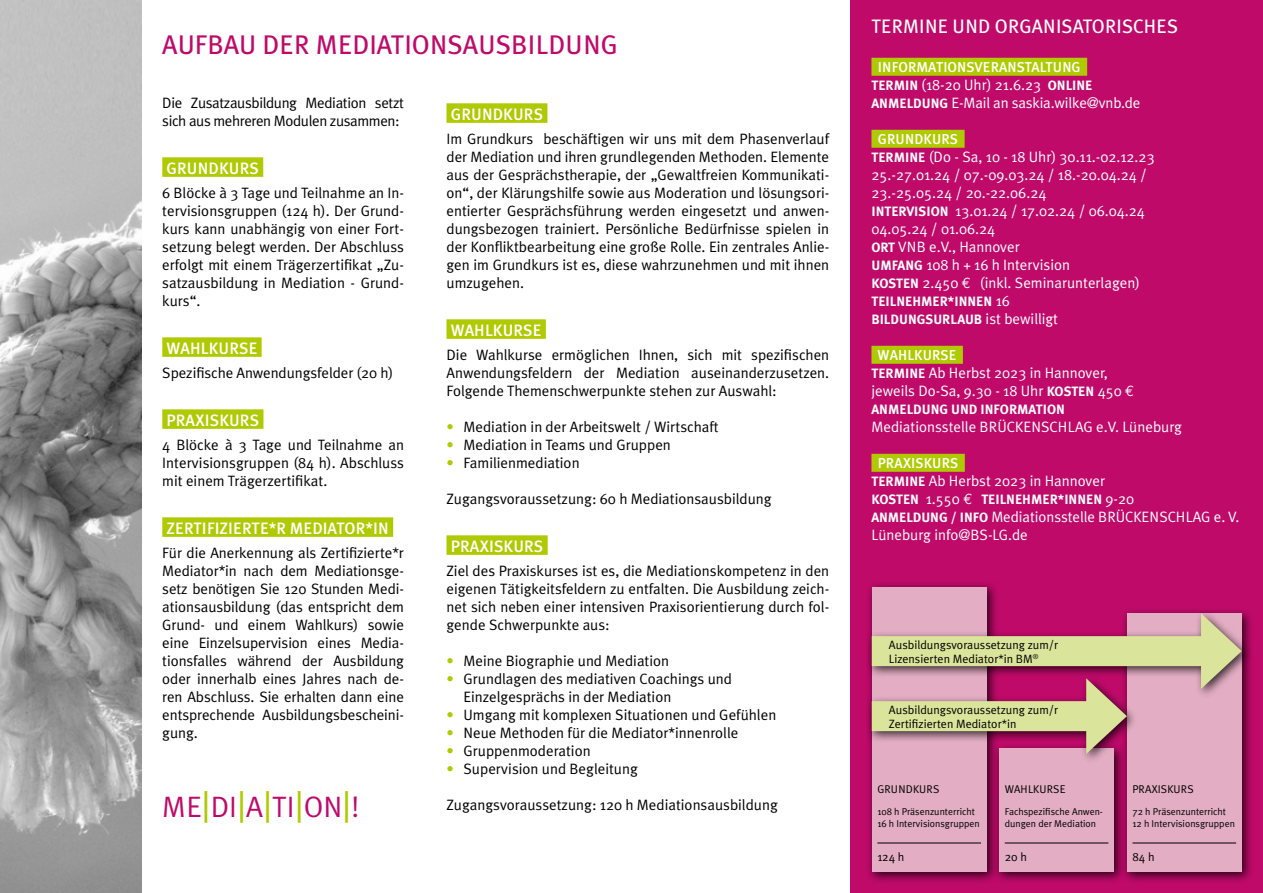
<style>
.page{position:relative;width:1263px;height:893px;background:#fff}
.page>*{position:absolute;margin:0;border:0;box-sizing:border-box;transform-origin:0 0}
.t1{font:29.55px "Meta Plus";letter-spacing:.005em;color:#bf0a6a}
.t2{font:27px "Meta Plus";color:#bf0a6a}
.t3{font:19.5px "Meta Plus";color:#fff}
.t4{font:16.5px "Meta Plus Medium Caps";letter-spacing:.005em;color:#fff}
.t5{font:15px/18px "Meta Plus";color:#000;text-align:justify}
.t6{font:15px/18px "Meta Plus";color:#fff}
.t7{font:15px/18px "Meta Plus";letter-spacing:-.025em;color:#000}
.t8{font:14.4px "Meta Plus Medium Caps";color:#fff}
.t9{font:700 13.5px/18px "Meta Plus";color:#fff}
.t10{font:12px/14.4px "Meta Plus";color:#000}
.t11{font:11.25px "Meta Plus";color:#000}
.t12{font:9.9px/11.9px "Meta Plus";color:#000}
.s1{font-size:40.8px;color:#afca00}
.s2{color:#afca00}
.s3{font-weight:700;font-size:13.5px}
.s4{font-family:"Euro Mono"}
.s5{font-weight:400;font-size:15px}
.s6{font-family:"Euro Mono";font-weight:400;font-size:15px}
</style>
<div class="page">
<img style="left:0;top:0;width:141px;height:893px">
<div style="left:850px;top:0;width:413px;height:893px;background:#bf0a6a"></div>
<div style="left:162px;top:157px;width:101px;height:20px;background:#afca00"></div>
<div style="left:162px;top:337px;width:100px;height:20px;background:#afca00"></div>
<div style="left:162px;top:409px;width:101px;height:20px;background:#afca00"></div>
<div style="left:162px;top:517px;width:231px;height:20px;background:#afca00"></div>
<div style="left:446px;top:103px;width:101px;height:20px;background:#afca00"></div>
<div style="left:446px;top:319px;width:100px;height:20px;background:#afca00"></div>
<div style="left:446px;top:535px;width:102px;height:20px;background:#afca00"></div>
<div style="left:871px;top:58px;width:216px;height:18px;background:#afca00"></div>
<div style="left:871px;top:130px;width:94px;height:18px;background:#afca00"></div>
<div style="left:871px;top:346px;width:92px;height:18px;background:#afca00"></div>
<div style="left:871px;top:454px;width:94px;height:18px;background:#afca00"></div>
<div style="left:866px;top:581px;width:133px;height:303px;background:#000;opacity:.75"></div>
<div style="left:872px;top:587px;width:114px;height:285px;background:#e3adc3"></div>
<hr style="left:877px;top:842px;width:104px;height:1px;background:#000">
<div style="left:993px;top:742px;width:133px;height:142px;background:#000;opacity:.75"></div>
<div style="left:999px;top:748px;width:115px;height:124px;background:#e3adc3"></div>
<hr style="left:1005px;top:842px;width:103px;height:1px;background:#000">
<div style="left:1121px;top:607px;width:133px;height:277px;background:#000;opacity:.75"></div>
<div style="left:1127px;top:613px;width:115px;height:259px;background:#e3adc3"></div>
<hr style="left:1132px;top:842px;width:104px;height:1px;background:#000">
<div style="left:866px;top:608px;width:387px;height:92px;background:#000;opacity:.75"></div>
<div style="left:872px;top:636px;width:343px;height:30px;background:#dae49a"></div>
<svg style="left:1201px;top:613px;width:41px;height:76px"></svg>
<div style="left:866px;top:673px;width:272px;height:92px;background:#000;opacity:.75"></div>
<div style="left:872px;top:701px;width:228px;height:30px;background:#dae49a"></div>
<svg style="left:1086px;top:678px;width:41px;height:76px"></svg>
<h2 class="t2" style="left:162px;top:29px;width:457px">AUFBAU DER MEDIATIONSAUSBILDUNG</h2>
<p class="t7" style="left:162px;top:94px;width:243px">Die Zusatzausbildung Mediation setzt sich aus mehreren Modulen zusammen:</p>
<p class="t4" style="left:167px;top:159px;width:94px">GRUNDKURS</p>
<p class="t5" style="left:162px;top:184px;width:243px">6 Blöcke à 3 Tage und Teilnahme an I n&shy;tervisionsgruppen (124 h). Der Grund&shy;kurs kann unabhängig von einer Fort&shy;setzung belegt werden. Der Abschluss erfolgt mit einem Trägerzertifikat „Zu&shy;satzausbildung in Mediation - Grund&shy;kurs“.</p>
<p class="t4" style="left:167px;top:339px;width:92px">WAHLKURSE</p>
<p class="t5" style="left:162px;top:364px;width:233px">Spezifische Anwendungsfelder (20 h)</p>
<p class="t4" style="left:167px;top:411px;width:94px">PRAXISKURS</p>
<p class="t5" style="left:162px;top:436px;width:243px">4 Blöcke à 3 Tage und Teilnahme an I ntervisionsgruppen (84 h). Abschluss mit einem Trägerzertifikat.</p>
<p class="t4" style="left:167px;top:519px;width:224px">ZERTIFIZIERTE*R MEDIATOR*IN</p>
<p class="t5" style="left:162px;top:544px;width:243px">Für die Anerkennung als Zertifizierte*r Mediator*in nach dem Mediationsge&shy;setz benötigen Sie 120 Stunden Medi&shy;ationsausbildung (das entspricht dem Grund- und einem Wahlkurs) sowie eine Einzelsupervision eines Media&shy;tionsfalles während der Ausbildung oder innerhalb eines Jahres nach de&shy;ren Abschluss. Sie erhalten dann eine entsprechende Ausbildungsbescheini&shy;gung.</p>
<h1 class="t1" style="left:162px;top:789px;width:198px">Me<span class="s1">|</span>di<span class="s1">|</span>a<span class="s1">|</span>ti<span class="s1">|</span>on<span class="s1">|</span>!</h1>
<p class="t4" style="left:451px;top:105px;width:94px">GRUNDKURS</p>
<p class="t5" style="left:446px;top:130px;width:384px">I m Grundkurs beschäftigen wir uns mit dem Phasenverlauf der Mediation und ihren grundlegenden Methoden. Elemente aus der Gesprächstherapie, der „Gewaltfreien Kommunikati&shy;on“, der Klärungshilfe sowie aus Moderation und lösungsori&shy;entierter Gesprächsführung werden eingesetzt und anwen&shy;dungsbezogen trainiert. Persönliche Bedürfnisse spielen in der Konfliktbearbeitung eine große Rolle. Ein zentrales Anlie&shy;gen im Grundkurs ist es, diese wahrzunehmen und mit ihnen umzugehen.</p>
<p class="t4" style="left:451px;top:321px;width:92px">WAHLKURSE</p>
<p class="t5" style="left:446px;top:346px;width:384px">Die Wahlkurse ermöglichen I hnen, sich mit spezifischen Anwendungsfeldern der Mediation auseinanderzusetzen.<br>Folgende Themenschwerpunkte stehen zur Auswahl:</p>
<p class="t5" style="left:446px;top:418px;width:274px"><span class="s2">•</span> Mediation in der Arbeitswelt / Wirtschaft</p>
<p class="t5" style="left:446px;top:436px;width:226px"><span class="s2">•</span> Mediation in Teams und Gruppen</p>
<p class="t5" style="left:446px;top:454px;width:135px"><span class="s2">•</span> Familienmediation</p>
<p class="t5" style="left:446px;top:490px;width:327px">Zugangsvoraussetzung: 60 h Mediationsausbildung</p>
<p class="t4" style="left:451px;top:537px;width:94px">PRAXISKURS</p>
<p class="t5" style="left:446px;top:562px;width:384px">Ziel des Praxiskurses ist es, die Mediationskompetenz in den eigenen Tätigkeitsfeldern zu entfalten. Die Ausbildung zeich&shy;net sich neben einer intensiven Praxisorientierung durch fol&shy;gende Schwerpunkte aus:</p>
<p class="t5" style="left:446px;top:652px;width:224px"><span class="s2">•</span> Meine Biographie und Mediation</p>
<p class="t5" style="left:463px;top:670px;width:270px;text-indent:-17px"><span class="s2">•</span> Grundlagen des mediativen Coachings und<br>Einzelgesprächs in der Mediation</p>
<p class="t5" style="left:446px;top:706px;width:331px"><span class="s2">•</span> Umgang mit komplexen Situationen und Gefühlen</p>
<p class="t5" style="left:446px;top:724px;width:293px"><span class="s2">•</span> Neue Methoden für die Mediator*innenrolle</p>
<p class="t5" style="left:446px;top:742px;width:146px"><span class="s2">•</span> Gruppenmoderation</p>
<p class="t5" style="left:446px;top:760px;width:193px"><span class="s2">•</span> Supervision und Begleitung</p>
<p class="t5" style="left:446px;top:796px;width:333px">Zugangsvoraussetzung: 120 h Mediationsausbildung</p>
<h3 class="t3" style="left:871px;top:15px;width:12px">TERMINE</h3>
<h3 class="t3" style="left:952px;top:15px;width:55px">UN D ORGANISATORISCHES</h3>
<p class="t8" style="left:878px;top:59px;width:203px">I NFORMATIONSVERANSTALTUNG</p>
<p class="t6" style="left:871px;top:76px;width:271px"><span class="s3">TERMIN</span> (18-20 Uhr) 21.6.23 <span class="s3">ONLINE<br>ANMELDUNG</span> E-Mail an saskia.wilke@vnb.de</p>
<p class="t8" style="left:878px;top:131px;width:82px">GRUNDKURS</p>
<p class="t6" style="left:871px;top:148px;width:285px"><span class="s3">TERMINE</span> (Do - Sa, 10 - 18 Uhr) 30.11.-02.12.23<br>25.-27.01.24 / 07.-09.03.24 / 18.-20.04.24 / 23.-25.05.24 / 20.-22.06.24<br><span class="s3">I NTERVISION</span> 13.01.24 / 17.02.24 / 06.04.24<br>04.05.24 / 01.06.24<br><span class="s3">ORT</span> VN B e.V., Hannover<br><span class="s3">U MFANG</span> 108 h + 16 h I ntervision<br><span class="s3">KOSTEN</span> 2.450 <span class="s4">€-</span>(inkl. Seminarunterlagen)</p>
<p class="t9" style="left:871px;top:292px;width:188px">TEILNEHMER*INNEN <span class="s5">16<br></span>BILDUNGSURLAUB <span class="s5">ist bewilligt</span></p>
<p class="t8" style="left:877px;top:347px;width:80px">WAHLKURSE</p>
<p class="t6" style="left:871px;top:364px;width:264px"><span class="s3">TERMINE</span> Ab Herbst 2023 in Hannover, jeweils Do-Sa, 9.30 - 18 Uhr <span class="s3">KOSTEN</span> 450 <span class="s4">€</span></p>
<p class="t9" style="left:871px;top:400px;width:195px">ANMELDUNG UND I NFORMATION</p>
<p class="t6" style="left:871px;top:418px;width:312px">Mediationsstelle BRÜCKEN SCHLAG e.V. Lüneburg</p>
<p class="t8" style="left:878px;top:455px;width:82px">PRAXISKURS</p>
<p class="t6" style="left:871px;top:472px;width:235px"><span class="s3">TERMINE</span> Ab Herbst 2023 in Hannover</p>
<p class="t9" style="left:871px;top:490px;width:264px">KOSTEN <span class="s5">1.550</span> <span class="s6">€</span> TEILNEHMER*INNEN <span class="s5">9-20</span></p>
<p class="t6" style="left:871px;top:508px;width:369px"><span class="s3">ANMELDUNG / I NFO</span> Mediationsstelle BRÜCKEN SCHLAG e. V.<br>Lüneburg info@BS-LG.de</p>
<p class="t10" style="left:889px;top:637px;width:171px">Ausbildungsvoraussetzung zum/r<br>Lizensierten Mediator*in BM<sup>®</sup></p>
<p class="t10" style="left:889px;top:702px;width:171px">Ausbildungsvoraussetzung zum/r<br>Zertifizierten Mediator*in</p>
<p class="t11" style="left:877px;top:782px;width:62px">Grundkurs</p>
<p class="t12" style="left:877px;top:806px;width:104px">108 h Präsenzunterricht<br>16 h I ntervisionsgruppen</p>
<p class="t10" style="left:877px;top:849px;width:28px">124 h</p>
<p class="t11" style="left:1005px;top:782px;width:23px">Wahlku</p>
<p class="t11" style="left:1047px;top:782px;width:20px">rse</p>
<p class="t12" style="left:1005px;top:806px;width:100px">Fachspezifische Anwen&shy;dungen der Mediation</p>
<p class="t10" style="left:1005px;top:849px;width:24px">20 h</p>
<p class="t11" style="left:1132px;top:782px;width:61px">Praxisku rs</p>
<p class="t12" style="left:1132px;top:806px;width:104px">72 h Präsenzunterricht<br>12 h I ntervisionsgruppen</p>
<p class="t10" style="left:1132px;top:849px;width:24px">84 h</p>
</div>
